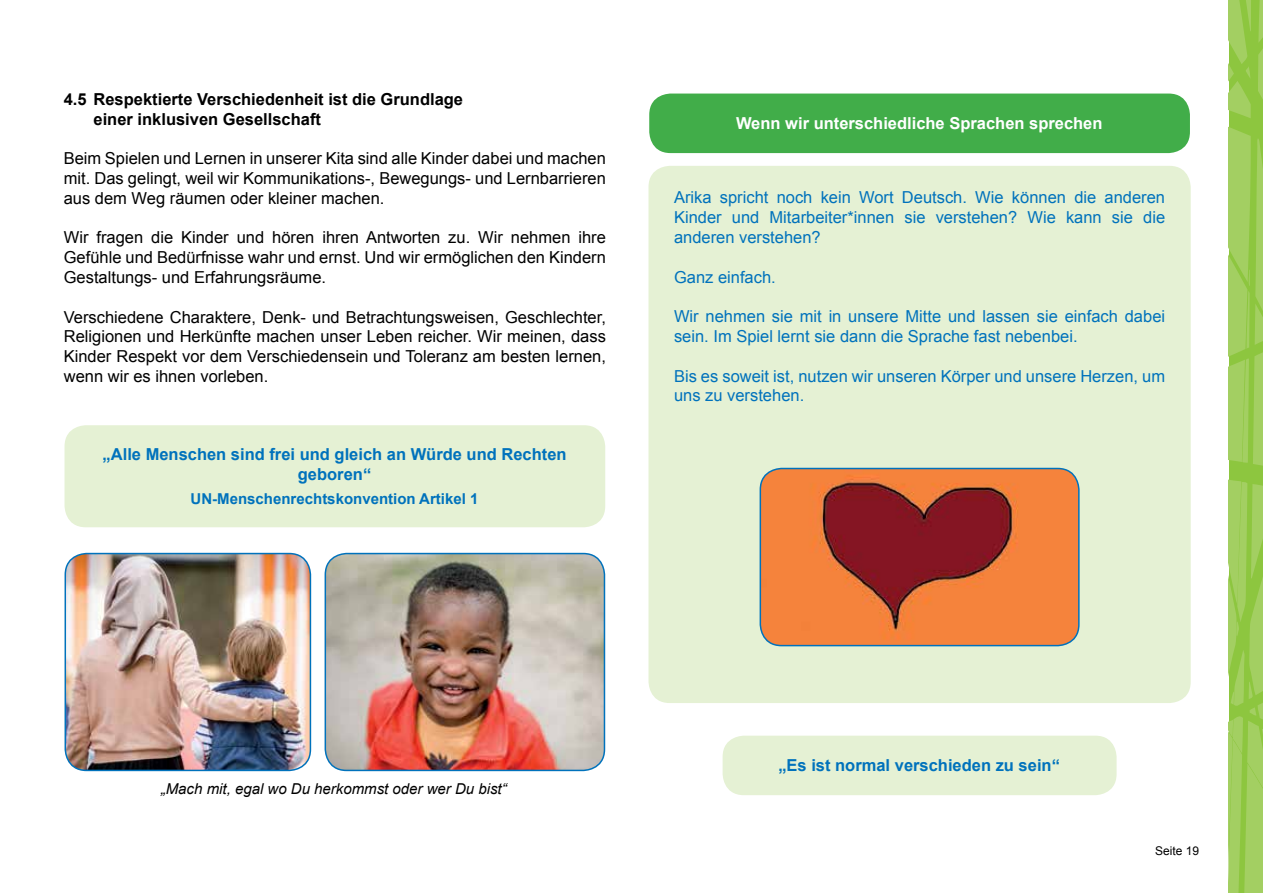
<style>
.page{position:relative;width:1263px;height:893px;background:#fff}
.page>*{position:absolute;margin:0;border:0;box-sizing:border-box;transform-origin:0 0}
.t1{font:16.5px/19.8px "Arial";color:#000;text-align:justify}
.t2{font:16.5px/19.8px "Arial";color:#0072bc}
.t3{font:700 16.5px/19.8px "Arial";color:#0072bc;text-align:center}
.t4{font:700 16.5px/19.8px "Arial";color:#000}
.t5{font:700 16.5px "Arial";color:#fff}
.t6{font:italic 15px "Arial";color:#000}
.t7{font:700 15px "Arial";color:#0072bc}
.t8{font:12px "Arial";color:#000}
</style>
<div class="page">
<svg style="left:1229px;top:0;width:34px;height:893px;background:#9bcb56"></svg>
<div style="left:65px;top:425px;width:540px;height:102px;background:#e5f1d4;border-radius:21px"></div>
<img style="left:65px;top:554px;width:245px;height:216px">
<div style="left:65px;top:553px;width:246px;height:218px;border:2px solid #0072bc;border-radius:21px"></div>
<img style="left:325px;top:554px;width:279px;height:216px">
<div style="left:325px;top:553px;width:280px;height:218px;border:2px solid #0072bc;border-radius:21px"></div>
<div style="left:648px;top:166px;width:543px;height:537px;background:#e5f1d4;border-radius:21px"></div>
<div style="left:723px;top:736px;width:393px;height:59px;background:#e5f1d4;border-radius:21px"></div>
<div style="left:649px;top:94px;width:541px;height:59px;background:#41ad49;border-radius:21px"></div>
<img style="left:762px;top:468px;width:317px;height:178px">
<div style="left:759px;top:468px;width:320px;height:178px;border:2px solid #0072bc;border-radius:21px"></div>
<p class="t4" style="left:94px;top:90px;width:371px;text-indent:-30px">4.5 Respektierte Verschiedenheit ist die Grundlage einer inklusiven Gesellschaft</p>
<p class="t1" style="left:64px;top:149px;width:544px">Beim Spielen und Lernen in unserer Kita sind alle Kinder dabei und machen mit. Das gelingt, weil wir Kommunikations-, Bewegungs- und Lernbarrieren aus dem Weg räumen oder kleiner machen.</p>
<p class="t1" style="left:64px;top:228px;width:544px">Wir fragen die Kinder und hören ihren Antworten zu. Wir nehmen ihre Gefühle und Bedürfnisse wahr und ernst. Und wir ermöglichen den Kindern Gestaltungs- und Erfahrungsräume.</p>
<p class="t1" style="left:64px;top:307px;width:544px">Verschiedene Charaktere, Denk- und Betrachtungsweisen, Geschlechter, Religionen und Herkünfte machen unser Leben reicher. Wir meinen, dass Kinder Respekt vor dem Verschiedensein und Toleranz am besten lernen, wenn wir es ihnen vorleben.</p>
<p class="t3" style="left:103px;top:445px;width:465px">„Alle Menschen sind frei und gleich an Würde und Rechten geboren“</p>
<p class="t7" style="left:191px;top:489px;width:289px">UN-Menschenrechtskonvention Artikel 1</p>
<p class="t5" style="left:736px;top:113px;width:368px">Wenn wir unterschiedliche Sprachen sprechen</p>
<p class="t2" style="left:674px;top:188px;width:493px;text-align:justify">Arika spricht noch kein Wort Deutsch. Wie können die anderen Kinder und Mitarbeiter*innen sie verstehen? Wie kann sie die anderen verstehen?</p>
<p class="t2" style="left:674px;top:267px;width:103px">Ganz einfach.</p>
<p class="t2" style="left:674px;top:307px;width:493px">Wir nehmen sie mit in unsere Mitte und lassen sie einfach dabei sein. Im Spiel lernt sie dann die Sprache fast nebenbei.</p>
<p class="t2" style="left:674px;top:366px;width:493px">Bis es soweit ist, nutzen wir unseren Körper und unsere Herzen, um uns zu verstehen.</p>
<p class="t6" style="left:161px;top:779px;width:347px">„Mach mit, egal wo Du herkommst oder wer Du bist“</p>
<p class="t3" style="left:778px;top:756px;width:283px">„Es ist normal verschieden zu sein“</p>
<p class="t8" style="left:1155px;top:843px;width:46px">Seite 19</p>
</div>
